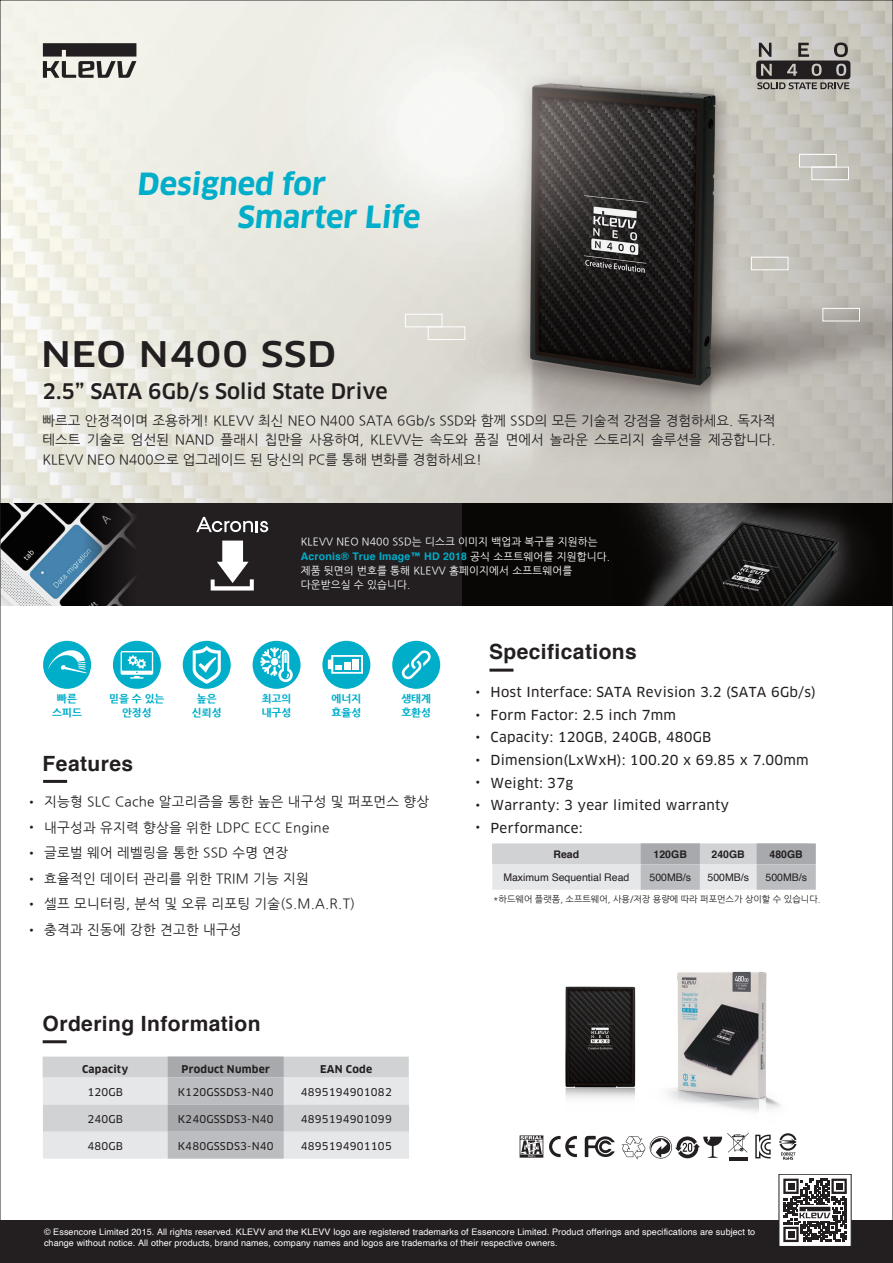
<style>
.page{position:relative;width:893px;height:1263px;background:#fff}
.page>*{position:absolute;margin:0;border:0;box-sizing:border-box;transform-origin:0 0}
.t1{font:500 34.5px "Clan OT";letter-spacing:.02em;color:#231f20;scale:1.15 1}
.t2{font:700 29.85px/32.1px "Clan OT";color:#00aeca}
.t3{font:700 21px "Helvetica";letter-spacing:.02em;color:#231f20}
.t4{font:500 21px "Clan OT";color:#231f20}
.t5{font:13.5px/25.5px "Nanum Gothic";letter-spacing:.02em;color:#231f20}
.t6{font:13.5px/22.5px "Clan OT News";letter-spacing:.02em;color:#231f20}
.t7{font:13.5px/22.5px "Helvetica";color:#231f20;text-align:justify}
.t8{font:10.5px "Clan OT News";letter-spacing:.02em;color:#231f20}
.t9{font:10.5px/13.5px "Nanum Gothic";letter-spacing:.015em;color:#fff}
.t10{font:10.5px "Helvetica";color:#231f20}
.t11{font:700 10.5px "Helvetica";letter-spacing:.02em;color:#00aeca}
.t12{font:800 10.5px/13.5px "Nanum Gothic";color:#00aeca;text-align:center}
.t13{font:700 10.5px "Clan OT";letter-spacing:.02em;color:#231f20}
.t14{font:700 10.5px "Helvetica";color:#231f20}
.t15{font:9px/10.8px "Helvetica";letter-spacing:.01em;color:#fff}
.t16{font:9px "Nanum Gothic";color:#231f20}
.s1{font-family:"Nanum Gothic";font-weight:400;color:#fff}
</style>
<div class="page">
<img style="left:2px;top:2px;width:889px;height:502px">
<svg style="left:43px;top:43px;width:93px;height:35px;background:#757370"></svg>
<svg style="left:756px;top:43px;width:94px;height:46px;background:#7a7773"></svg>
<div style="left:799px;top:154px;width:37px;height:13px;border:1px solid #fff"></div>
<div style="left:812px;top:167px;width:37px;height:13px;border:1px solid #fff"></div>
<div style="left:428px;top:327px;width:37px;height:13px;border:1px solid #fff"></div>
<div style="left:405px;top:314px;width:37px;height:13px;border:1px solid #fff"></div>
<div style="left:751px;top:257px;width:37px;height:13px;border:1px solid #fff"></div>
<div style="left:823px;top:308px;width:37px;height:13px;border:1px solid #fff"></div>
<div style="left:405px;top:504px;width:488px;height:102px;background:#090706"></div>
<div style="left:0;top:504px;width:462px;height:102px;background:#231f20"></div>
<img style="left:2px;top:504px;width:80px;height:102px">
<svg style="left:82px;top:504px;width:53px;height:102px"></svg>
<img style="left:633px;top:504px;width:221px;height:102px">
<svg style="left:196px;top:517px;width:72px;height:15px"></svg>
<svg style="left:211px;top:541px;width:43px;height:49px"></svg>
<img style="left:565px;top:971px;width:216px;height:141px">
<hr style="left:43px;top:780px;width:24px;height:3px;background:#231f20">
<div style="left:43px;top:1056px;width:366px;height:21px;background:#d1d2d4"></div>
<div style="left:168px;top:1056px;width:116px;height:21px;background:#a8a9ad"></div>
<div style="left:43px;top:1077px;width:366px;height:27px;background:#e6e7e9"></div>
<div style="left:43px;top:1131px;width:366px;height:27px;background:#e6e7e9"></div>
<div style="left:43px;top:1104px;width:366px;height:27px;background:#d1d2d4"></div>
<div style="left:168px;top:1104px;width:116px;height:27px;background:#a8a9ad"></div>
<div style="left:168px;top:1131px;width:116px;height:27px;background:#bcbdc0"></div>
<div style="left:168px;top:1077px;width:116px;height:27px;background:#bcbdc0"></div>
<hr style="left:43px;top:1040px;width:24px;height:3px;background:#231f20">
<hr style="left:489px;top:669px;width:24px;height:3px;background:#231f20">
<div style="left:492px;top:843px;width:318px;height:21px;background:#d1d2d4"></div>
<div style="left:641px;top:843px;width:59px;height:21px;background:#a8a9ad"></div>
<div style="left:757px;top:843px;width:59px;height:21px;background:#a8a9ad"></div>
<div style="left:492px;top:864px;width:318px;height:26px;background:#e6e7e9"></div>
<div style="left:641px;top:864px;width:59px;height:26px;background:#bcbdc0"></div>
<div style="left:757px;top:864px;width:59px;height:26px;background:#bcbdc0"></div>
<svg style="left:520px;top:1135px;width:23px;height:22px"></svg>
<svg style="left:585px;top:1136px;width:30px;height:21px"></svg>
<svg style="left:549px;top:1136px;width:28px;height:21px"></svg>
<svg style="left:622px;top:1133px;width:127px;height:27px"></svg>
<svg style="left:729px;top:1156px;width:18px;height:4px"></svg>
<svg style="left:755px;top:1135px;width:16px;height:23px"></svg>
<svg style="left:779px;top:1133px;width:18px;height:27px"></svg>
<div style="left:43px;top:641px;width:48px;height:48px;background:#00aeca;border-radius:50%"></div>
<svg style="left:47px;top:649px;width:40px;height:24px"></svg>
<div style="left:183px;top:641px;width:48px;height:48px;background:#00aeca;border-radius:50%"></div>
<svg style="left:193px;top:646px;width:28px;height:38px"></svg>
<div style="left:113px;top:641px;width:48px;height:48px;background:#00aeca;border-radius:50%"></div>
<svg style="left:121px;top:651px;width:32px;height:28px"></svg>
<div style="left:392px;top:641px;width:48px;height:48px;background:#00aeca;border-radius:50%"></div>
<svg style="left:402px;top:650px;width:29px;height:29px"></svg>
<div style="left:322px;top:641px;width:48px;height:48px;background:#00aeca;border-radius:50%"></div>
<svg style="left:328px;top:655px;width:35px;height:19px"></svg>
<div style="left:344px;top:662px;width:7px;height:8px;background:#fff"></div>
<div style="left:353px;top:659px;width:6px;height:11px;background:#fff"></div>
<div style="left:253px;top:641px;width:48px;height:48px;background:#00aeca;border-radius:50%"></div>
<svg style="left:260px;top:647px;width:33px;height:35px"></svg>
<div style="left:0;top:1220px;width:893px;height:43px;background:#231f20"></div>
<div style="left:779px;top:1174px;width:72px;height:72px;background:#fff"></div>
<svg style="left:783px;top:1178px;width:64px;height:64px"></svg>
<h2 class="t2" style="left:237px;top:169px;width:188px;text-indent:-100px">Designed for<br>Smarter Life</h2>
<h1 class="t1" style="left:41px;top:334px;width:258px">NEO N400 SSD</h1>
<h3 class="t4" style="left:43px;top:379px;width:347px">2.5” SATA 6Gb/s Solid State Drive</h3>
<p class="t5" style="left:43px;top:411px;width:735px;line-height:19.5px;text-align:justify">빠르고 안정적이며 조용하게! KLEVV 최신 NEO N400 SATA 6Gb/s SSD와 함께 SSD의 모든 기술적 강점을 경험하세요. 독자적 테스트 기술로 엄선된 NAND 플래시 칩만을 사용하여, KLEVV는 속도와 품질 면에서 놀라운 스토리지 솔루션을 제공합니다.<br>KLEVV NEO N400으로 업그레이드 된 당신의 PC를 통해 변화를 경험하세요!</p>
<p class="t9" style="left:301px;top:536px;width:299px">KLEVV NEO N400 SSD는 디스크 이미지 백업과 복구를 지원하는</p>
<p class="t11" style="left:301px;top:548px;width:311px">Acronis® True Image™ HD 2018 <span class="s1">공식 소프트웨어를 지원합니다.</span></p>
<p class="t9" style="left:301px;top:564px;width:273px">제품 뒷면의 번호를 통해 KLEVV 홈페이지에서 소프트웨어를 다운받으실 수 있습니다.</p>
<p class="t12" style="left:109px;top:692px;width:57px">믿을 수 있는 안정성</p>
<p class="t12" style="left:401px;top:692px;width:31px;text-align:left">생태계 호환성</p>
<p class="t12" style="left:52px;top:692px;width:31px">빠른 스피드</p>
<p class="t12" style="left:192px;top:692px;width:31px">높은 신뢰성</p>
<p class="t12" style="left:262px;top:692px;width:31px;text-align:left">최고의 내구성</p>
<p class="t12" style="left:332px;top:692px;width:31px;text-align:left">에너지 효율성</p>
<h3 class="t3" style="left:43px;top:746px;width:92px">Features</h3>
<p class="t7" style="left:29px;top:790px;width:6px;line-height:25.5px">• • • • • •</p>
<p class="t5" style="left:44px;top:789px;width:386px">지능형 SLC Cache 알고리즘을 통한 높은 내구성 및 퍼포먼스 향상 내구성과 유지력 향상을 위한 LDPC ECC Engine<br>글로벌 웨어 레벨링을 통한 SSD 수명 연장<br>효율적인 데이터 관리를 위한 TRIM 기능 지원<br>셀프 모니터링, 분석 및 오류 리포팅 기술(S.M.A.R.T)<br>충격과 진동에 강한 견고한 내구성</p>
<h3 class="t3" style="left:43px;top:1007px;width:220px">Ordering Information</h3>
<p class="t13" style="left:82px;top:1062px;width:48px">Capacity</p>
<p class="t13" style="left:182px;top:1062px;width:90px">Product Number</p>
<p class="t13" style="left:320px;top:1062px;width:53px">EAN Code</p>
<p class="t8" style="left:87px;top:1086px;width:37px">120GB</p>
<p class="t8" style="left:178px;top:1086px;width:97px">K120GSSDS3-N40</p>
<p class="t8" style="left:301px;top:1086px;width:93px">4895194901082</p>
<p class="t8" style="left:87px;top:1113px;width:37px">240GB</p>
<p class="t8" style="left:178px;top:1113px;width:97px">K240GSSDS3-N40</p>
<p class="t8" style="left:301px;top:1113px;width:93px">4895194901099</p>
<p class="t8" style="left:87px;top:1140px;width:37px">480GB</p>
<p class="t8" style="left:178px;top:1140px;width:97px">K480GSSDS3-N40</p>
<p class="t8" style="left:301px;top:1140px;width:93px">4895194901105</p>
<h3 class="t3" style="left:489px;top:635px;width:149px">Specifications</h3>
<p class="t7" style="left:475px;top:682px;width:6px">• • • • • • •</p>
<p class="t6" style="left:491px;top:681px;width:327px">Host Interface: SATA Revision 3.2 (SATA 6Gb/s)<br>Form Factor: 2.5 inch 7mm<br>Capacity: 120GB, 240GB, 480GB<br>Dimension(LxWxH): 100.20 x 69.85 x 7.00mm<br>Weight: 37g<br>Warranty: 3 year limited warranty<br>Performance:</p>
<p class="t14" style="left:554px;top:845px;width:27px">Read</p>
<p class="t14" style="left:654px;top:845px;width:35px">120GB</p>
<p class="t14" style="left:712px;top:845px;width:35px">240GB</p>
<p class="t14" style="left:770px;top:845px;width:35px">480GB</p>
<p class="t10" style="left:503px;top:869px;width:128px">Maximum Sequential Read</p>
<p class="t10" style="left:650px;top:869px;width:43px">500MB/s</p>
<p class="t10" style="left:707px;top:869px;width:43px">500MB/s</p>
<p class="t10" style="left:765px;top:869px;width:43px">500MB/s</p>
<p class="t16" style="left:493px;top:895px;width:329px">*하드웨어 플랫폼, 소프트웨어, 사용/저장 용량에 따라 퍼포먼스가 상이할 수 있습니다.</p>
<p class="t15" style="left:44px;top:1227px;width:713px">© Essencore Limited 2015. All rights reserved. KLEVV and the KLEVV logo are registered trademarks of Essencore Limited. Product offerings and specifications are subject to change without notice. All other products, brand names, company names and logos are trademarks of their respective owners.</p>
</div>
